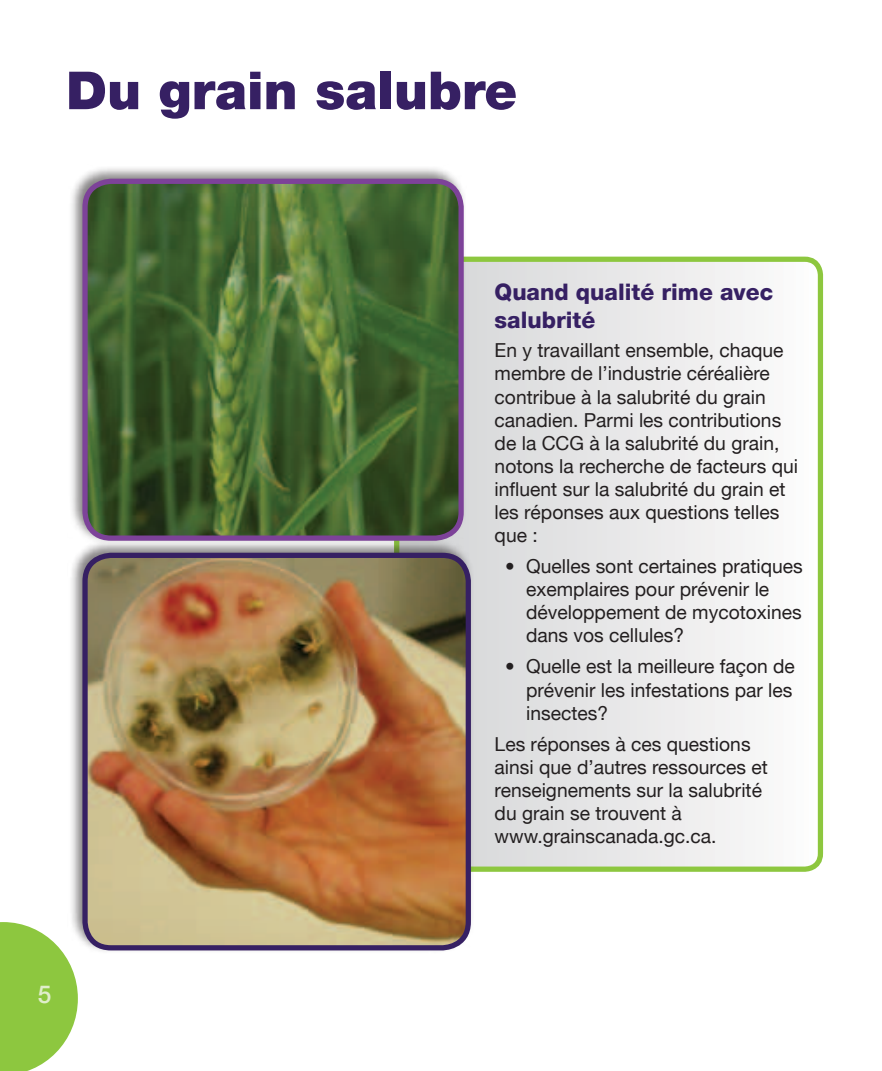
<style>
.page{position:relative;width:882px;height:1071px;background:#fff}
.page>*{position:absolute;margin:0;border:0;box-sizing:border-box;transform-origin:0 0}
.Page_header{font:900 52.5px "Helvetica Neue LT";color:#362063}
.t1{font:500 24.5px "Helvetica Neue LT";color:#e0eecb}
.heading_2{font:800 22.75px/28px "Helvetica Neue LT";color:#362063}
.body_text{font:19.25px/23.1px "Helvetica Neue LT";color:#231f20}
.Bullet_list_1{font:19.25px/23.1px "Helvetica Neue LT";color:#231f20}
</style>
<div class="page">
<svg style="left:0;top:922px;width:78px;height:149px"></svg>
<svg style="left:467px;top:263px;width:350px;height:603px"></svg>
<div style="left:394px;top:257px;width:429px;height:615px;border:5px solid #8dc73f;border-radius:16px"></div>
<div style="left:68px;top:164px;width:399px;height:380px;background:#231f20;opacity:.55"></div>
<img style="left:85px;top:181px;width:376px;height:357px">
<div style="left:82px;top:179px;width:382px;height:362px;border:5px solid #7d4299;border-radius:26px"></div>
<div style="left:68px;top:538px;width:406px;height:416px;background:#231f20;opacity:.55"></div>
<img style="left:85px;top:556px;width:383px;height:392px">
<div style="left:82px;top:553px;width:389px;height:397px;border:5px solid #362063;border-radius:26px"></div>
<h2 class="Page_header" style="left:66px;top:59px;width:453px">Du grain salubre</h2>
<p class="t1" style="left:38px;top:980px;width:15px">5</p>
<h3 class="heading_2" style="left:495px;top:278px;width:280px">Quand qualité rime avec salubrité</h3>
<p class="body_text" style="left:495px;top:339px;width:305px">En y travaillant ensemble, chaque membre de l’industrie céréalière contribue à la salubrité du grain canadien. Parmi les contributions de la CCG à la salubrité du grain, notons la recherche de facteurs qui influent sur la salubrité du grain et les réponses aux questions telles que :</p>
<p class="Bullet_list_1" style="left:526px;top:555px;width:278px;text-indent:-21px">• Quelles sont certaines pratiques exemplaires pour prévenir le développement de mycotoxines dans vos cellules?</p>
<p class="Bullet_list_1" style="left:526px;top:655px;width:270px;text-indent:-21px">• Quelle est la meilleure façon de prévenir les infestations par les insectes?</p>
<p class="body_text" style="left:495px;top:732px;width:275px">Les réponses à ces questions ainsi que d’autres ressources et renseignements sur la salubrité du grain se trouvent à www.grainscanada.gc.ca.</p>
</div>
